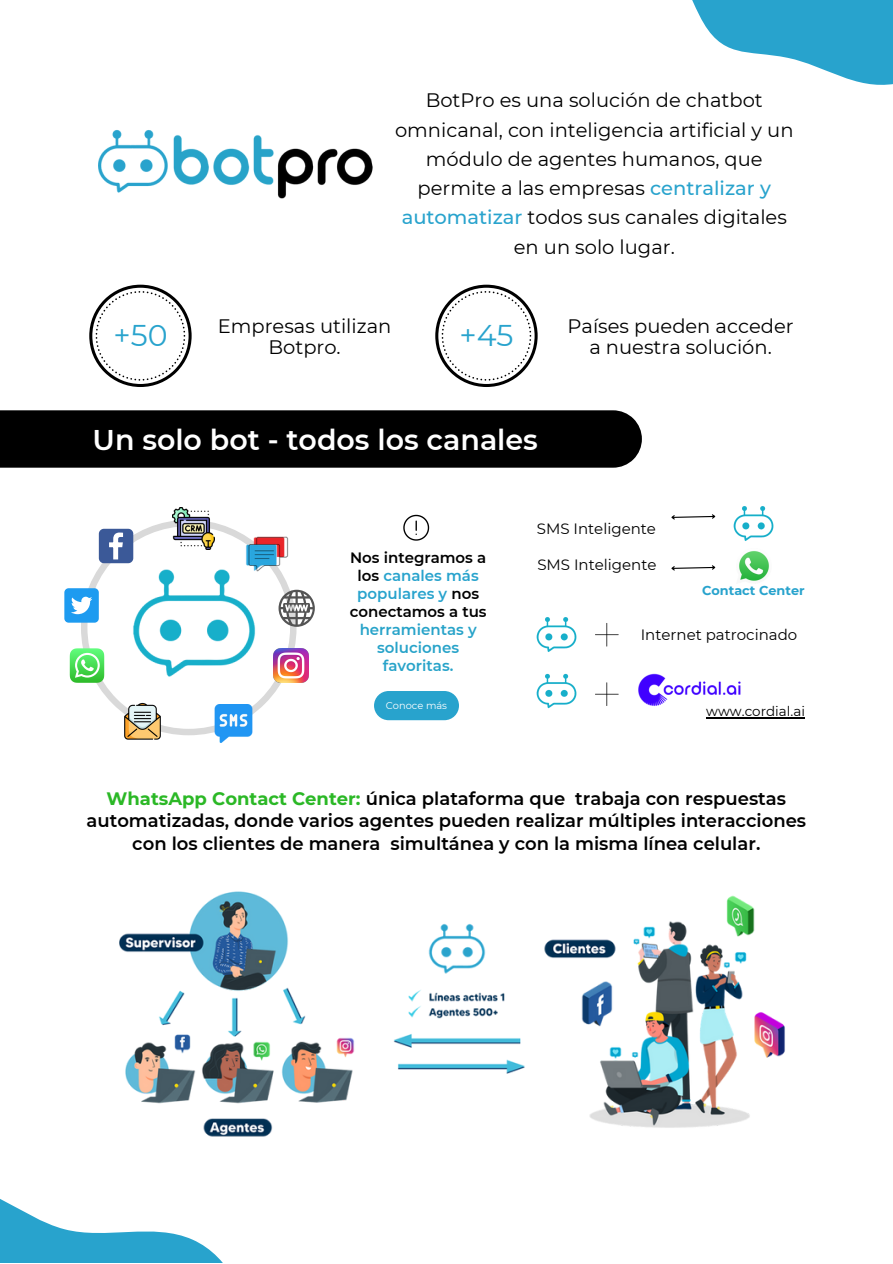
<style>
.page{position:relative;width:893px;height:1264px;background:#fff}
.page>*{position:absolute;margin:0;border:0;box-sizing:border-box;transform-origin:0 0}
.t1{font:30px "Montserrat";color:#28a3cd}
.t2{font:600 28.5px "Montserrat";color:#fff}
.t3{font:19.5px/29.2px "Montserrat";color:#000;text-align:center}
.t4{font:600 18px/22.5px "Montserrat";color:#000;text-align:center}
.t5{font:600 15px/18px "Montserrat";color:#000;text-align:center}
.t6{font:15px "Montserrat";color:#000}
.t7{font:600 15px/18px "Montserrat";color:#27a3c9;text-align:center}
.t8{font:13.5px "Montserrat";color:#000}
.t9{font:700 12.75px "Montserrat";color:#28a3cd}
.t10{font:9.9px "Montserrat";color:#fff}
.s1{font-weight:500;color:#28a3cd}
.s2{color:#28a3cd}
.s3{font-weight:700;color:#2bb826}
</style>
<div class="page">
<img style="left:99px;top:130px;width:274px;height:69px">
<svg style="left:692px;top:0;width:200px;height:85px;fill:#28a3cd"></svg>
<svg style="left:403px;top:515px;width:26px;height:25px"></svg>
<div style="left:0;top:410px;width:642px;height:57px;background:#000"></div>
<svg style="left:89px;top:285px;width:103px;height:102px"></svg>
<svg style="left:435px;top:285px;width:102px;height:102px"></svg>
<img style="left:119px;top:891px;width:666px;height:237px">
<svg style="left:0;top:1077px;width:339px;height:185px"></svg>
<div style="left:374px;top:691px;width:85px;height:29px;background:#28a3cd;border-radius:15px"></div>
<svg style="left:81px;top:521px;width:215px;height:214px"></svg>
<img style="left:116px;top:545px;width:155px;height:155px">
<svg style="left:278px;top:589px;width:37px;height:38px"></svg>
<img style="left:214px;top:704px;width:38px;height:38px">
<img style="left:121px;top:700px;width:42px;height:40px">
<svg style="left:70px;top:648px;width:34px;height:34px"></svg>
<svg style="left:99px;top:529px;width:34px;height:34px"></svg>
<div style="left:64px;top:588px;width:35px;height:34px;background:#1d9bf0;border-radius:4px"></div>
<svg style="left:71px;top:596px;width:21px;height:18px"></svg>
<img style="left:274px;top:648px;width:34px;height:34px">
<img style="left:173px;top:508px;width:41px;height:41px">
<img style="left:242px;top:529px;width:50px;height:50px">
<img style="left:733px;top:506px;width:41px;height:35px">
<img style="left:536px;top:617px;width:41px;height:35px">
<img style="left:536px;top:673px;width:41px;height:36px">
<svg style="left:671px;top:514px;width:45px;height:6px"></svg>
<svg style="left:671px;top:565px;width:45px;height:6px"></svg>
<img style="left:739px;top:551px;width:30px;height:30px">
<svg style="left:595px;top:623px;width:23px;height:23px"></svg>
<img style="left:638px;top:673px;width:103px;height:33px">
<svg style="left:595px;top:682px;width:23px;height:24px"></svg>
<hr style="left:706px;top:717px;width:98px;height:1px;background:#000">
<p class="t3" style="left:395px;top:86px;width:400px">BotPro es una solución de chatbot omnicanal, con inteligencia artificial y un módulo de agentes humanos, que permite a las empresas <span class="s1">centralizar y automatizar</span> todos sus canales digitales en un solo lugar.</p>
<h1 class="t1" style="left:113px;top:317px;width:56px">+50</h1>
<p class="t3" style="left:218px;top:315px;width:175px;line-height:21.3px">Empresas utilizan<br>Botpro.</p>
<h1 class="t1" style="left:459px;top:317px;width:55px">+45</h1>
<p class="t3" style="left:567px;top:315px;width:227px;line-height:21.3px">Países pueden acceder a nuestra solución.</p>
<h2 class="t2" style="left:92px;top:422px;width:447px">Un solo bot - todos los canales</h2>
<p class="t5" style="left:349px;top:548px;width:138px">Nos integramos a los <span class="s2">canales más populares y</span> nos conectamos a tus</p>
<p class="t7" style="left:359px;top:620px;width:118px">herramientas y soluciones favoritas.</p>
<p class="t10" style="left:386px;top:699px;width:63px">Conoce más</p>
<p class="t6" style="left:537px;top:519px;width:121px">SMS Inteligente</p>
<p class="t6" style="left:537px;top:556px;width:121px">SMS Inteligente</p>
<p class="t9" style="left:702px;top:582px;width:104px">Contact Center</p>
<p class="t6" style="left:640px;top:625px;width:158px">Internet patrocinado</p>
<p class="t8" style="left:706px;top:703px;width:100px">www.cordial.ai</p>
<p class="t4" style="left:87px;top:786px;width:721px"><span class="s3">WhatsApp Contact Center:</span> única plataforma que trabaja con respuestas automatizadas, donde varios agentes pueden realizar múltiples interacciones con los clientes de manera simultánea y con la misma línea celular.</p>
</div>
